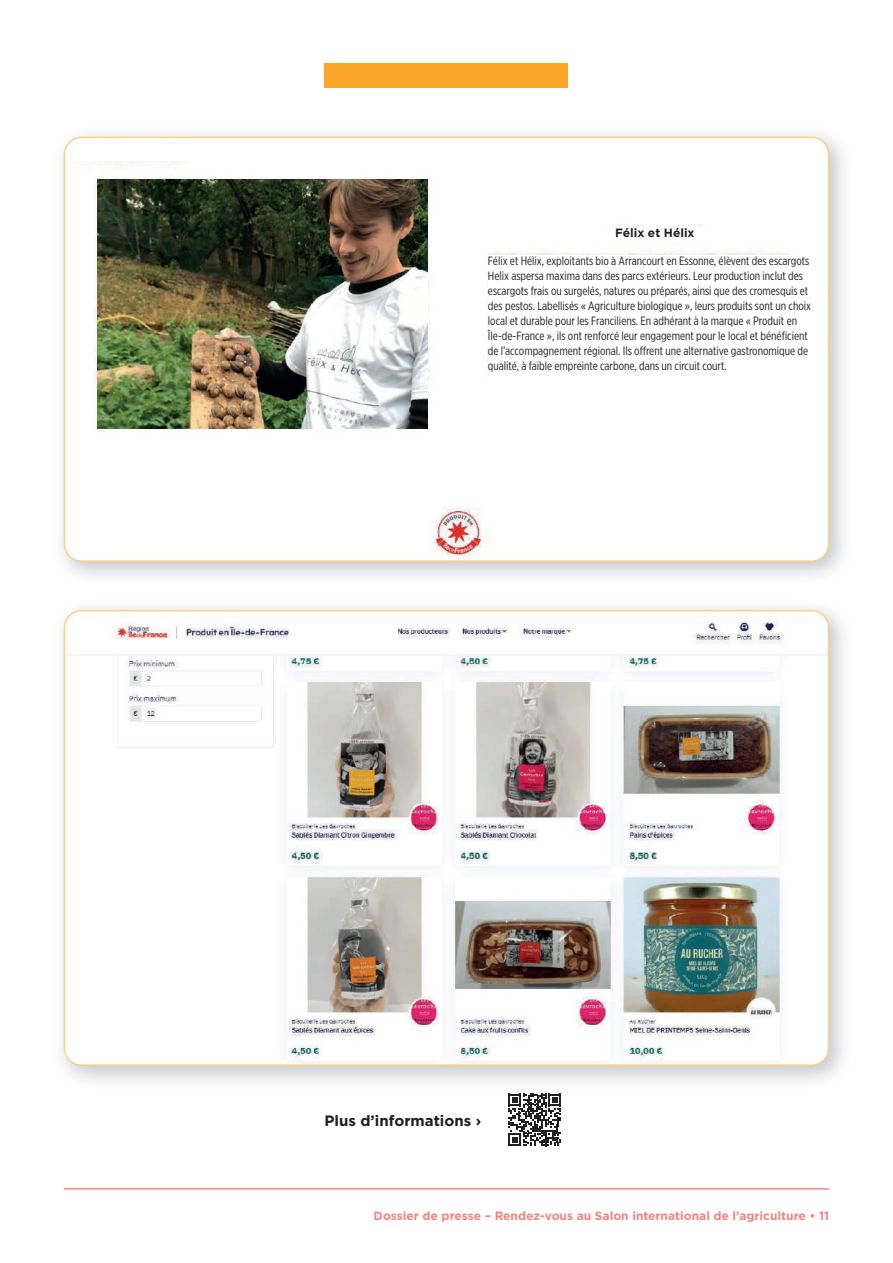
<style>
.page{position:relative;width:893px;height:1263px;background:#fff}
.page>*{position:absolute;margin:0;border:0;box-sizing:border-box;transform-origin:0 0}
.t1{font:700 15px "Gotham";color:#231f20}
.t2{font:12px/15px "Gotham X Narrow";color:#231f20}
.t3{font:700 12px "Gotham";color:#f38480}
.t4{font:700 12px "Gotham";color:#231f20}
</style>
<div class="page">
<div style="left:325px;top:64px;width:243px;height:24px;background:#f9a628"></div>
<img style="left:61px;top:134px;width:783px;height:443px">
<img style="left:65px;top:137px;width:763px;height:424px">
<div style="left:64px;top:137px;width:765px;height:425px;border:2px solid #fdcf8c;border-radius:17px"></div>
<img style="left:61px;top:607px;width:783px;height:474px">
<img style="left:65px;top:611px;width:763px;height:454px">
<div style="left:64px;top:610px;width:765px;height:456px;border:2px solid #fdcf8c;border-radius:17px"></div>
<div style="left:66px;top:466px;width:109px;height:36px;background:#fff"></div>
<div style="left:488px;top:255px;width:332px;height:160px;background:#fff"></div>
<div style="left:489px;top:227px;width:332px;height:15px;background:#fff"></div>
<div style="left:74px;top:145px;width:332px;height:16px;background:#fff"></div>
<svg style="left:509px;top:1093px;width:52px;height:53px"></svg>
<img style="left:98px;top:179px;width:330px;height:249px">
<hr style="left:64px;top:1188px;width:765px;height:1px;background:#f38480">
<p class="t4" style="left:615px;top:225px;width:81px">Félix et Hélix</p>
<p class="t2" style="left:488px;top:253px;width:325px">Félix et Hélix, exploitants bio à Arrancourt en Essonne, élèvent des escargots Helix aspersa maxima dans des parcs extérieurs. Leur production inclut des escargots frais ou surgelés, natures ou préparés, ainsi que des cromesquis et des pestos. Labellisés « Agriculture biologique », leurs produits sont un choix local et durable pour les Franciliens. En adhérant à la marque « Produit en Île-de-France », ils ont renforcé leur engagement pour le local et bénéficient de l’accompagnement régional. Ils offrent une alternative gastronomique de qualité, à faible empreinte carbone, dans un circuit court.</p>
<p class="t1" style="left:325px;top:1111px;width:158px">Plus d’informations ›</p>
<p class="t3" style="left:374px;top:1208px;width:457px">Dossier de presse – Rendez-vous au Salon international de l’agriculture • 11</p>
</div>
